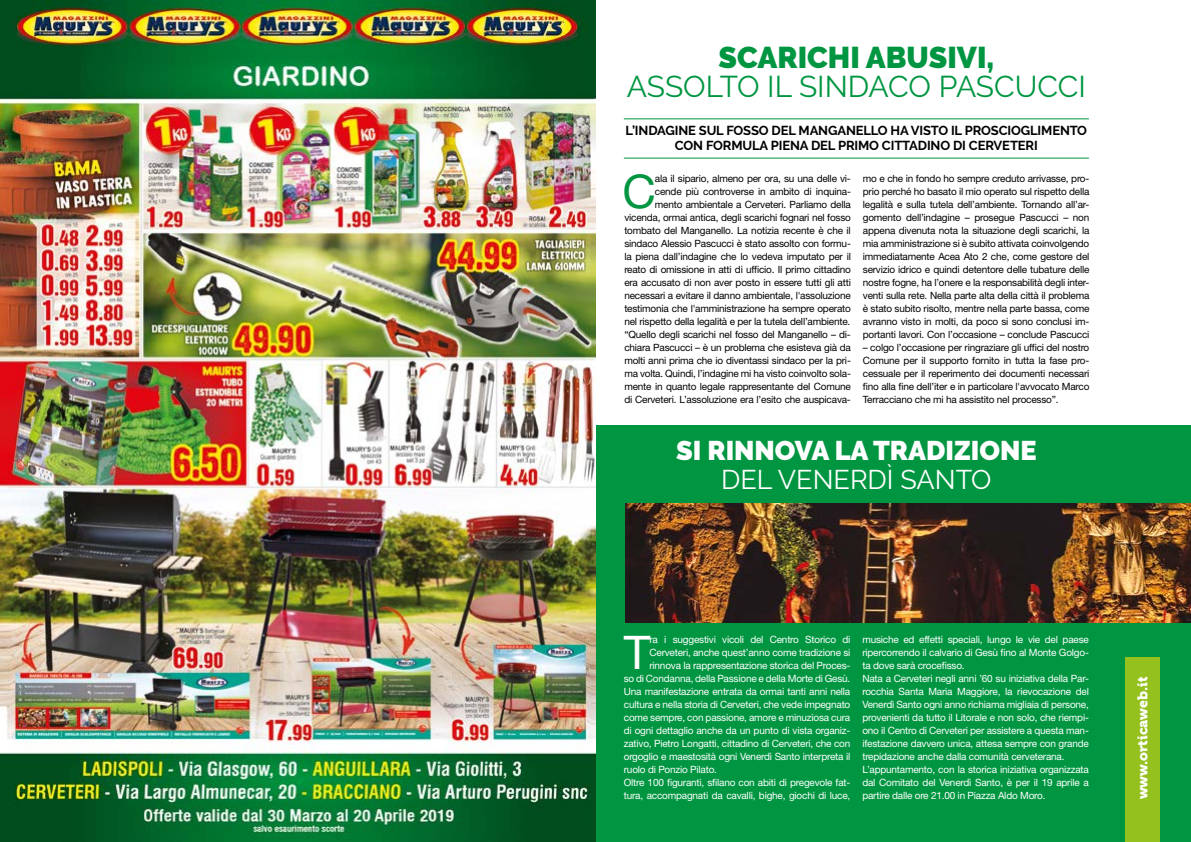
<style>
.page{position:relative;width:1191px;height:842px;background:#fff}
.page>*{position:absolute;margin:0;border:0;box-sizing:border-box;transform-origin:0 0}
.t1{font:46.4px "Helvetica Neue LT Std";color:#fff}
.t2{font:46.4px "Helvetica Neue LT Std";color:#009641}
.t3{font:30px "Raleway";color:#009641}
.t4{font:900 30px "Raleway";color:#009641}
.t5{font:900 27px "Raleway";color:#fff}
.t6{font:27px "Raleway";color:#fff}
.t7{font:14px "Museo 900";color:#fff}
.t8{font:700 13px/15px "Raleway";letter-spacing:-.01em;color:#000;text-align:center}
.t9{font:10px/13px "Helvetica Neue LT Std";letter-spacing:-.02em;color:#000;text-align:justify}
.t10{font:10px/13px "Helvetica Neue LT Std";letter-spacing:-.02em;color:#fff}
</style>
<div class="page">
<div style="left:595px;top:425px;width:596px;height:417px;background:#009641"></div>
<img style="left:625px;top:503px;width:566px;height:119px">
<img style="left:0;top:0;width:595px;height:842px">
<div style="left:1125px;top:658px;width:34px;height:184px;background:#95c11f"></div>
<hr style="left:624px;top:118px;width:465px;height:1px;background:#009641">
<hr style="left:624px;top:158px;width:465px;height:1px;background:#009641">
<h2 class="t4" style="left:718px;top:40px;width:277px">SCARICHI ABUSIVI,</h2>
<h2 class="t3" style="left:627px;top:69px;width:460px">ASSOLTO IL SINDACO PASCUCCI</h2>
<h3 class="t8" style="left:625px;top:123px;width:463px">L’INDAGINE SUL FOSSO DEL MANGANELLO HA VISTO IL PROSCIOGLIMENTO<br>CON FORMULA PIENA DEL PRIMO CITTADINO DI CERVETERI</h3>
<h1 class="t2" style="left:622px;top:164px;width:35px">C</h1>
<p class="t9" style="left:624px;top:172px;width:228px;text-align:right">ala il sipario, almeno per ora, su una delle vi-<br>cende più controverse in ambito di inquina-<br>mento ambientale a Cerveteri. Parliamo della vicenda, ormai antica, degli scarichi fognari nel fosso tombato del Manganello. La notizia recente è che il sindaco Alessio Pascucci è stato assolto con formu&shy;la piena dall’indagine che lo vedeva imputato per il reato di omissione in atti di ufficio. Il primo cittadino era accusato di non aver posto in essere tutti gli atti necessari a evitare il danno ambientale, l'assoluzione testimonia che l'amministrazione ha sempre operato nel rispetto della legalità e per la tutela dell’ambiente. “Quello degli scarichi nel fosso del Manganello – di&shy;chiara Pascucci – è un problema che esisteva già da molti anni prima che io diventassi sindaco per la pri&shy;ma volta. Quindi, l’indagine mi ha visto coinvolto sola&shy;mente in quanto legale rappresentante del Comune di Cerveteri. L’assoluzione era l’esito che auspicava-</p>
<p class="t9" style="left:863px;top:172px;width:228px">mo e che in fondo ho sempre creduto arrivasse, pro&shy;prio perché ho basato il mio operato sul rispetto della legalità e sulla tutela dell’ambiente. Tornando all’ar&shy;gomento dell’indagine – prosegue Pascucci – non appena divenuta nota la situazione degli scarichi, la mia amministrazione si è subito attivata coinvolgendo immediatamente Acea Ato 2 che, come gestore del servizio idrico e quindi detentore delle tubature delle nostre fogne, ha l’onere e la responsabilità degli inter&shy;venti sulla rete. Nella parte alta della città il problema è stato subito risolto, mentre nella parte bassa, come avranno visto in molti, da poco si sono conclusi im&shy;portanti lavori. Con l’occasione – conclude Pascucci</p>
<p class="t9" style="left:863px;top:341px;width:228px">– colgo l’occasione per ringraziare gli uffici del nostro Comune per il supporto fornito in tutta la fase pro&shy;cessuale per il reperimento dei documenti necessari fino alla fine dell’iter e in particolare l'avvocato Marco Terracciano che mi ha assistito nel processo”.</p>
<h3 class="t5" style="left:676px;top:435px;width:362px">SI RINNOVA LA TRADIZIONE</h3>
<h3 class="t6" style="left:721px;top:464px;width:272px">DEL VENERDÌ SANTO</h3>
<h1 class="t1" style="left:624px;top:625px;width:28px">T</h1>
<p class="t10" style="left:649px;top:633px;width:202px">ra i suggestivi vicoli del Centro Storico di</p>
<p class="t10" style="left:649px;top:646px;width:202px">Cerveteri, anche quest’anno come tradizione si</p>
<p class="t10" style="left:649px;top:659px;width:202px">rinnova la rappresentazione storica del Proces-</p>
<p class="t10" style="left:624px;top:672px;width:228px">so di Condanna, della Passione e della Morte di Gesù.</p>
<p class="t10" style="left:624px;top:685px;width:228px">Una manifestazione entrata da ormai tanti anni nella</p>
<p class="t10" style="left:624px;top:698px;width:228px">cultura e nella storia di Cerveteri, che vede impegnato</p>
<p class="t10" style="left:624px;top:711px;width:228px">come sempre, con passione, amore e minuziosa cura</p>
<p class="t10" style="left:624px;top:724px;width:228px">di ogni dettaglio anche da un punto di vista organiz-</p>
<p class="t10" style="left:624px;top:737px;width:228px">zativo, Pietro Longatti, cittadino di Cerveteri, che con</p>
<p class="t10" style="left:624px;top:750px;width:228px">orgoglio e maestosità ogni Venerdì Santo interpreta il</p>
<p class="t10" style="left:624px;top:763px;width:95px">ruolo di Ponzio Pilato.</p>
<p class="t10" style="left:624px;top:776px;width:228px">Oltre 100 figuranti, sfilano con abiti di pregevole fat-</p>
<p class="t10" style="left:624px;top:789px;width:228px">tura, accompagnati da cavalli, bighe, giochi di luce,</p>
<p class="t10" style="left:862px;top:633px;width:228px">musiche ed effetti speciali, lungo le vie del paese ripercorrendo il calvario di Gesù fino al Monte Golgo&shy;ta dove sarà crocefisso.<br>Nata a Cerveteri negli anni ’60 su iniziativa della Par&shy;rocchia Santa Maria Maggiore, la rievocazione del Venerdì Santo ogni anno richiama migliaia di persone, provenienti da tutto il Litorale e non solo, che riempi&shy;ono il Centro di Cerveteri per assistere a questa man&shy;ifestazione davvero unica, attesa sempre con grande trepidazione anche dalla comunità cerveterana.<br>L’appuntamento, con la storica iniziativa organizzata dal Comitato del Venerdì Santo, è per il 19 aprile a partire dalle ore 21.00 in Piazza Aldo Moro.</p>
<h3 class="t7" style="left:1134px;top:799px;width:124px;rotate:-90deg">www.orticaweb.it</h3>
</div>
